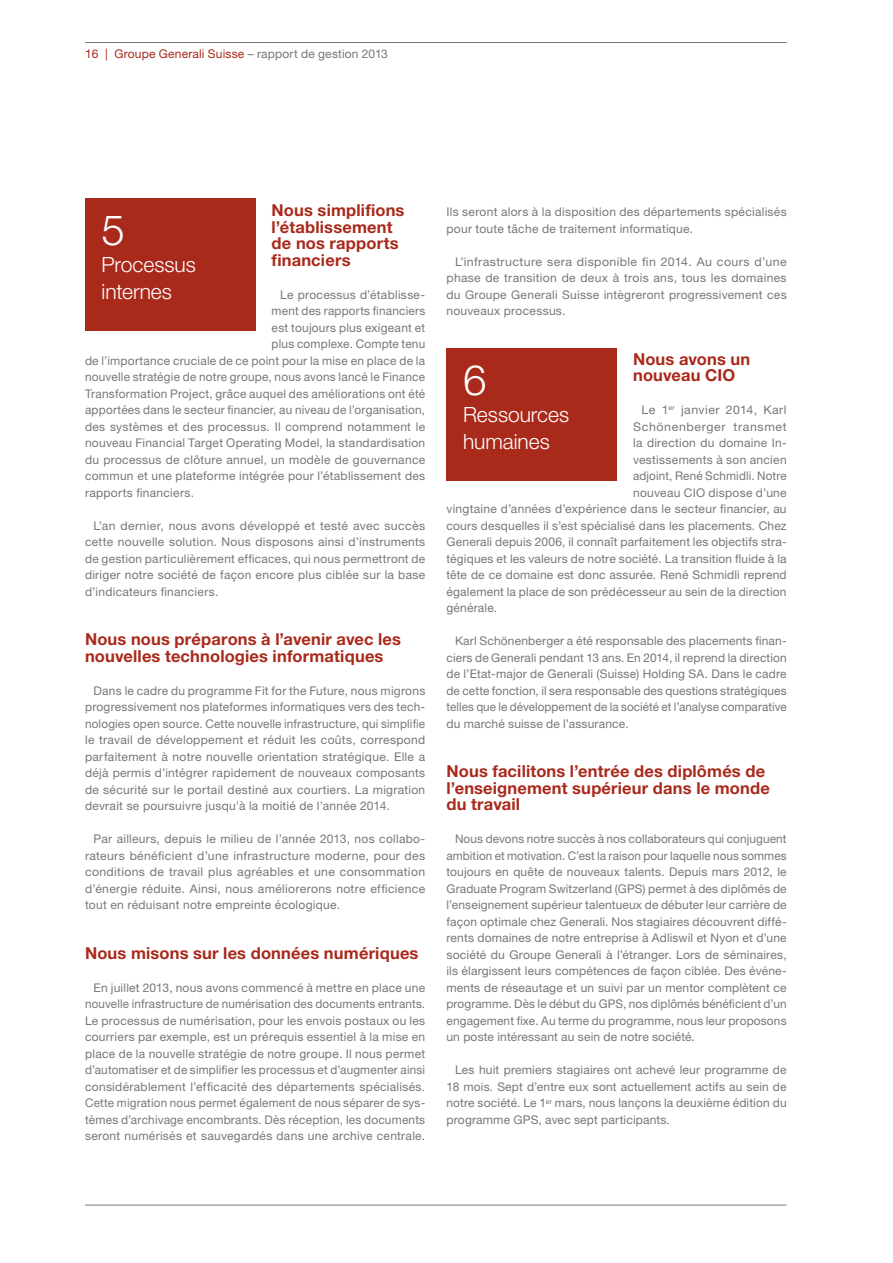
<style>
.page{position:relative;width:893px;height:1263px;background:#fff}
.page>*{position:absolute;margin:0;border:0;box-sizing:border-box;transform-origin:0 0}
.t1{font:300 42px "Helvetica Neue LT Std";color:#fff}
.t2{font:300 21px/27px "Helvetica Neue LT Std";color:#fff}
.t3{font:700 16.5px/16.5px "Helvetica Neue LT Std";letter-spacing:.01em;color:#a9291b}
.t4{font:12px/16.5px "Helvetica Neue LT Std";letter-spacing:.02em;color:#777;text-align:justify}
.t5{font:12px "Helvetica Neue LT Std";letter-spacing:.015em;color:#a9291b}
.t6{font:12px "Helvetica Neue LT Std";letter-spacing:.04em;color:#777}
.t7{font:12px "Helvetica Neue LT Std";letter-spacing:.05em;color:#777}
.s1{color:#777}
</style>
<div class="page">
<hr style="left:85px;top:42px;width:702px;height:1px;background:#777">
<hr style="left:85px;top:1205px;width:702px;height:1px;background:#777">
<div style="left:85px;top:199px;width:170px;height:132px;background:#a9291b"></div>
<div style="left:446px;top:348px;width:171px;height:132px;background:#a9291b"></div>
<p class="t5" style="left:85px;top:46px;width:304px">16 | Groupe Generali Suisse <span class="s1">– rapport de gestion 2013</span></p>
<h3 class="t3" style="left:272px;top:202px;width:134px">Nous simplifions l’établissement de nos rapports financiers</h3>
<p class="t4" style="left:280px;top:286px;width:147px">Le processus d’établisse-</p>
<p class="t4" style="left:272px;top:303px;width:155px">ment des rapports financiers</p>
<p class="t4" style="left:272px;top:319px;width:155px">est toujours plus exigeant et</p>
<p class="t4" style="left:272px;top:336px;width:155px">plus complexe. Compte tenu</p>
<p class="t4" style="left:85px;top:352px;width:342px">de l’importance cruciale de ce point pour la mise en place de la</p>
<p class="t4" style="left:85px;top:369px;width:342px">nouvelle stratégie de notre groupe, nous avons lancé le Finance</p>
<p class="t4" style="left:85px;top:385px;width:342px">Transformation Project, grâce auquel des améliorations ont été</p>
<p class="t4" style="left:85px;top:402px;width:342px">apportées dans le secteur financier, au niveau de l’organisation,</p>
<p class="t4" style="left:85px;top:418px;width:342px">des systèmes et des processus. Il comprend notamment le</p>
<p class="t4" style="left:85px;top:435px;width:342px">nouveau Financial Target Operating Model, la standardisation</p>
<p class="t4" style="left:85px;top:451px;width:342px">du processus de clôture annuel, un modèle de gouvernance</p>
<p class="t4" style="left:85px;top:468px;width:342px">commun et une plateforme intégrée pour l’établissement des</p>
<p class="t4" style="left:85px;top:484px;width:111px">rapports financiers.</p>
<p class="t4" style="left:85px;top:517px;width:342px;text-indent:9px">L’an dernier, nous avons développé et testé avec succès cette nouvelle solution. Nous disposons ainsi d’instruments de gestion particulièrement efficaces, qui nous permettront de diriger notre société de façon encore plus ciblée sur la base d’indicateurs financiers.</p>
<h3 class="t3" style="left:85px;top:631px;width:317px">Nous nous préparons à l’avenir avec les nouvelles technologies informatiques</h3>
<p class="t4" style="left:85px;top:682px;width:342px;text-indent:9px">Dans le cadre du programme Fit for the Future, nous migrons progressivement nos plateformes informatiques vers des tech&shy;nologies open source. Cette nouvelle infrastructure, qui simplifie le travail de développement et réduit les coûts, correspond parfaitement à notre nouvelle orientation stratégique. Elle a déjà permis d’intégrer rapidement de nouveaux composants de sécurité sur le portail destiné aux courtiers. La migration devrait se poursuivre jusqu'à la moitié de l’année 2014.</p>
<p class="t4" style="left:85px;top:831px;width:342px;text-indent:9px">Par ailleurs, depuis le milieu de l’année 2013, nos collabo&shy;rateurs bénéficient d’une infrastructure moderne, pour des conditions de travail plus agréables et une consommation d’énergie réduite. Ainsi, nous améliorerons notre efficience tout en réduisant notre empreinte écologique.</p>
<h3 class="t3" style="left:85px;top:944px;width:335px">Nous misons sur les données numériques</h3>
<p class="t4" style="left:85px;top:979px;width:342px;text-indent:9px">En juillet 2013, nous avons commencé à mettre en place une nouvelle infrastructure de numérisation des documents entrants.<br>Le processus de numérisation, pour les envois postaux ou les courriers par exemple, est un prérequis essentiel à la mise en place de la nouvelle stratégie de notre groupe. Il nous permet d’automatiser et de simplifier les processus et d’augmenter ainsi considérablement l’efficacité des départements spécialisés.<br>Cette migration nous permet également de nous séparer de sys&shy;tèmes d’archivage encombrants. Dès réception, les documents seront numérisés et sauvegardés dans une archive centrale.</p>
<h1 class="t1" style="left:102px;top:205px;width:25px">5</h1>
<h2 class="t2" style="left:102px;top:251px;width:96px">Processus internes</h2>
<p class="t4" style="left:446px;top:204px;width:342px">Ils seront alors à la disposition des départements spécialisés pour toute tâche de traitement informatique.</p>
<p class="t4" style="left:446px;top:253px;width:342px;text-indent:9px">L’infrastructure sera disponible fin 2014. Au cours d’une phase de transition de deux à trois ans, tous les domaines du Groupe Generali Suisse intègreront progressivement ces nouveaux processus.</p>
<h3 class="t3" style="left:633px;top:350px;width:119px">Nous avons un nouveau CIO</h3>
<p class="t6" style="left:642px;top:403px;width:147px">Le 1<sup>er</sup> janvier 2014, Karl</p>
<p class="t7" style="left:633px;top:419px;width:155px">Schönenberger transmet</p>
<p class="t4" style="left:633px;top:435px;width:155px">la direction du domaine In-</p>
<p class="t4" style="left:633px;top:451px;width:155px">vestissements à son ancien</p>
<p class="t4" style="left:633px;top:468px;width:155px">adjoint, René Schmidli. Notre</p>
<p class="t4" style="left:633px;top:484px;width:155px">nouveau CIO dispose d’une</p>
<p class="t4" style="left:446px;top:501px;width:342px">vingtaine d’années d’expérience dans le secteur financier, au</p>
<p class="t4" style="left:446px;top:517px;width:342px">cours desquelles il s’est spécialisé dans les placements. Chez</p>
<p class="t4" style="left:446px;top:534px;width:342px">Generali depuis 2006, il connaît parfaitement les objectifs stra-</p>
<p class="t4" style="left:446px;top:550px;width:342px">tégiques et les valeurs de notre société. La transition fluide à la</p>
<p class="t4" style="left:446px;top:567px;width:342px">tête de ce domaine est donc assurée. René Schmidli reprend</p>
<p class="t4" style="left:446px;top:583px;width:342px">également la place de son prédécesseur au sein de la direction</p>
<p class="t4" style="left:446px;top:600px;width:52px">générale.</p>
<p class="t4" style="left:446px;top:633px;width:342px;text-indent:9px">Karl Schönenberger a été responsable des placements finan&shy;ciers de Generali pendant 13 ans. En 2014, il reprend la direction de l’Etat-major de Generali (Suisse) Holding SA. Dans le cadre de cette fonction, il sera responsable des questions stratégiques telles que le développement de la société et l’analyse comparative du marché suisse de l’assurance.</p>
<h3 class="t3" style="left:446px;top:763px;width:325px">Nous facilitons l’entrée des diplômés de l’enseignement supérieur dans le monde du travail</h3>
<p class="t4" style="left:446px;top:831px;width:342px;text-indent:9px">Nous devons notre succès à nos collaborateurs qui conjuguent ambition et motivation. C’est la raison pour laquelle nous sommes toujours en quête de nouveaux talents. Depuis mars 2012, le Graduate Program Switzerland (GPS) permet à des diplômés de l’enseignement supérieur talentueux de débuter leur carrière de façon optimale chez Generali. Nos stagiaires découvrent diffé&shy;rents domaines de notre entreprise à Adliswil et Nyon et d’une société du Groupe Generali à l’étranger. Lors de séminaires, ils élargissent leurs compétences de façon ciblée. Des événe&shy;ments de réseautage et un suivi par un mentor complètent ce programme. Dès le début du GPS, nos diplômés bénéficient d’un engagement fixe. Au terme du programme, nous leur proposons un poste intéressant au sein de notre société.</p>
<p class="t4" style="left:446px;top:1062px;width:342px;text-indent:9px">Les huit premiers stagiaires ont achevé leur programme de 18 mois. Sept d’entre eux sont actuellement actifs au sein de notre société. Le 1<sup>er</sup> mars, nous lançons la deuxième édition du programme GPS, avec sept participants.</p>
<h1 class="t1" style="left:463px;top:354px;width:25px">6</h1>
<h2 class="t2" style="left:463px;top:400px;width:108px">Ressources humaines</h2>
</div>
